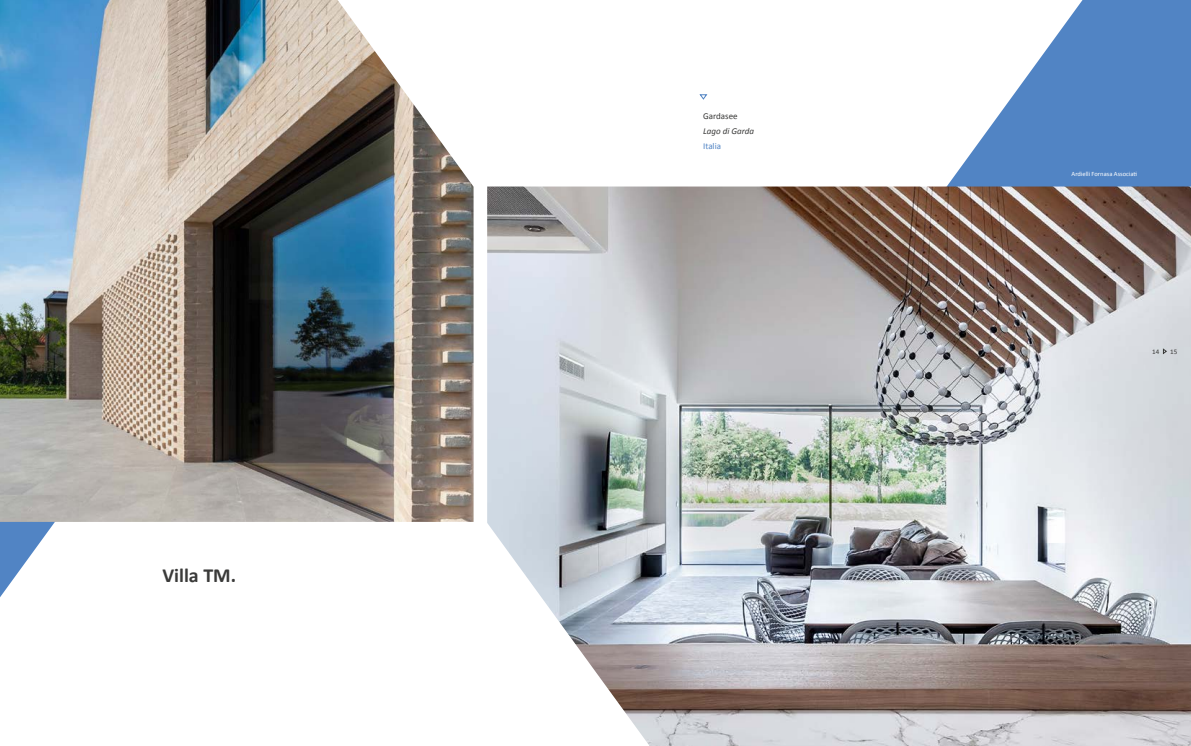
<style>
.page{position:relative;width:1191px;height:746px;background:#fff}
.page>*{position:absolute;margin:0;border:0;box-sizing:border-box;transform-origin:0 0}
.t1{font:700 20px "Calibri";color:#3a3a39}
.t2{font:italic 9px "Calibri";color:#3a3a39}
.t3{font:9px "Calibri";color:#3a3a39}
.t4{font:9px "Calibri";color:#5184c4}
.t5{font:7px "Calibri";color:#3a3a39}
.t6{font:6.5px "Calibri";color:#fff}
</style>
<div class="page">
<svg style="left:947px;top:0;width:244px;height:186px;fill:#5184c4"></svg>
<svg style="left:0;top:522px;width:55px;height:75px"></svg>
<img style="left:487px;top:186px;width:704px;height:560px">
<img style="left:0;top:0;width:473px;height:522px">
<svg style="left:699px;top:94px;width:9px;height:6px"></svg>
<svg style="left:1162px;top:348px;width:5px;height:6px"></svg>
<h1 class="t1" style="left:162px;top:562px;width:75px">Villa TM.</h1>
<h2 class="t3" style="left:703px;top:111px;width:36px">Gardasee</h2>
<h2 class="t2" style="left:703px;top:125px;width:53px">Lago di Garda</h2>
<h2 class="t4" style="left:703px;top:141px;width:19px">Italia</h2>
<p class="t6" style="left:1071px;top:170px;width:67px">Ardielli Fornasa Associati</p>
<p class="t5" style="left:1152px;top:347px;width:9px">14</p>
<p class="t5" style="left:1170px;top:347px;width:9px">15</p>
</div>
